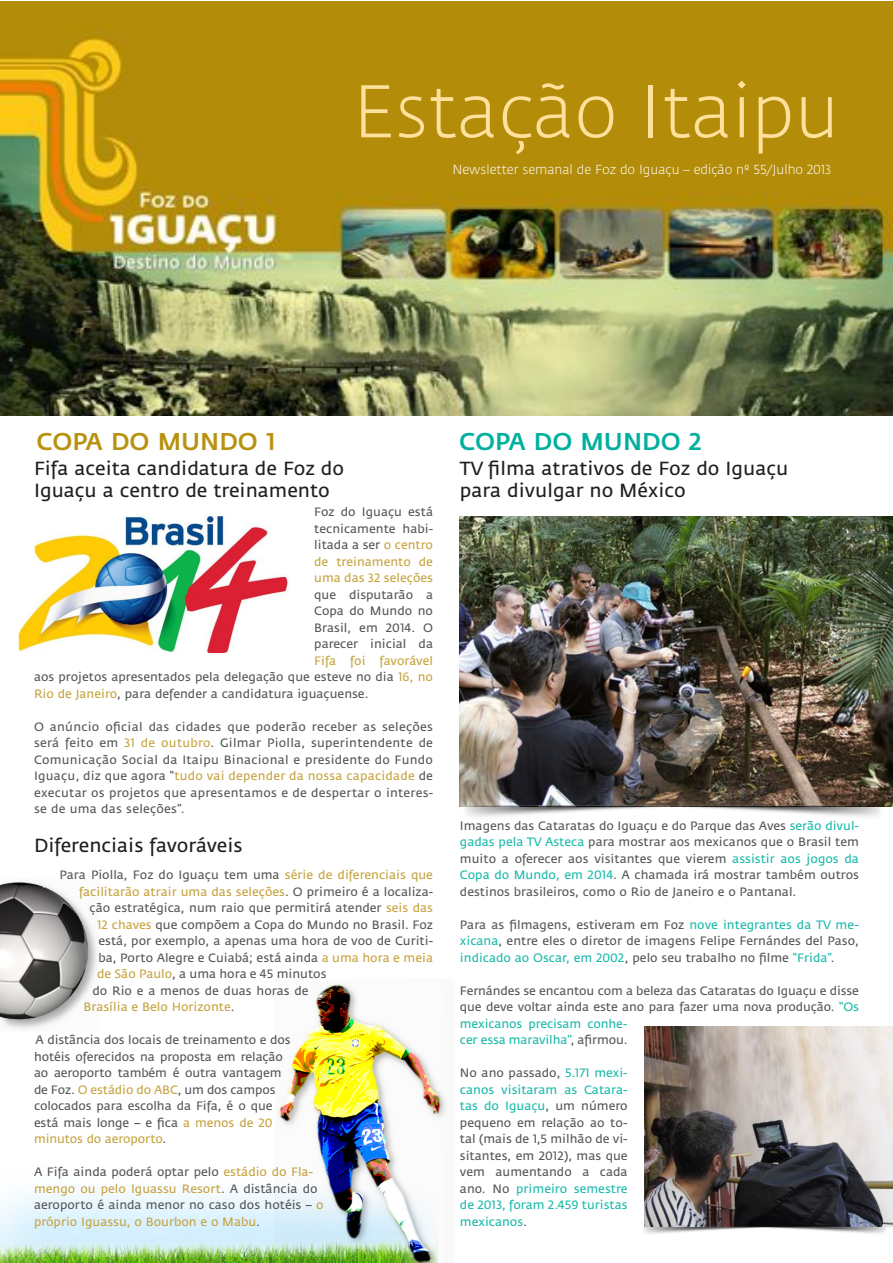
<style>
.page{position:relative;width:893px;height:1263px;background:#fff}
.page>*{position:absolute;margin:0;border:0;box-sizing:border-box;transform-origin:0 0}
.t1{font:300 73.65px "Fedra Sans";color:#ffe19d}
.t2{font:500 24px "Fedra Sans";color:#b8910f}
.t3{font:500 24px "Fedra Sans";color:#00af9d}
.t4{font:18.75px/22.5px "Fedra Sans";color:#231f20}
.t5{font:300 12.9px "Fedra Sans";color:#fff}
.t6{font:12px/16.5px "Fedra Sans";color:#57585a;text-align:justify}
.t7{font:12px "Fedra Sans";color:#c7a441}
.s1{color:#c7a441}
.s2{color:#57585a}
.s3{color:#1dbbac}
</style>
<div class="page">
<img style="left:0;top:1px;width:892px;height:415px">
<img style="left:1px;top:1191px;width:274px;height:72px">
<img style="left:17px;top:514px;width:271px;height:139px">
<img style="left:460px;top:516px;width:432px;height:278px">
<img style="left:645px;top:1027px;width:247px;height:193px">
<img style="left:0;top:882px;width:97px;height:147px">
<div style="left:275px;top:979px;width:179px;height:284px;background:#fafafa"></div>
<img style="left:276px;top:984px;width:169px;height:279px">
<img style="left:460px;top:794px;width:432px;height:23px">
<img style="left:644px;top:1220px;width:248px;height:14px">
<h1 class="t1" style="left:352px;top:73px;width:488px">Estação Itaipu</h1>
<p class="t5" style="left:452px;top:162px;width:380px">Newsletter semanal de Foz do Iguaçu – edição nº 55/Julho 2013</p>
<h2 class="t2" style="left:36px;top:428px;width:241px">COPA DO MUNDO 1</h2>
<h2 class="t3" style="left:459px;top:428px;width:244px">COPA DO MUNDO 2</h2>
<h3 class="t4" style="left:34px;top:458px;width:312px">Fifa aceita candidatura de Foz do<br>Iguaçu a centro de treinamento</h3>
<h3 class="t4" style="left:460px;top:458px;width:330px">TV filma atrativos de Foz do Iguaçu para divulgar no México</h3>
<p class="t6" style="left:314px;top:504px;width:120px">Foz do Iguaçu está tecnicamente habi&shy;litada a ser <span class="s1">o centro de treinamento de uma das 32 seleções</span></p>
<p class="t6" style="left:314px;top:586px;width:120px">que disputarão a Copa do Mundo no Brasil, em 2014. O parecer inicial da</p>
<p class="t6" style="left:34px;top:652px;width:401px;text-indent:280px"><span class="s1">Fifa foi favorável </span>aos projetos apresentados pela delegação que esteve no dia <span class="s1">16, no Rio de Janeiro</span>, para defender a candidatura iguaçuense.</p>
<p class="t6" style="left:34px;top:718px;width:401px">O anúncio oficial das cidades que poderão receber as seleções será feito em <span class="s1">31 de outubro</span>. Gilmar Piolla, superintendente de Comunicação Social da Itaipu Binacional e presidente do Fundo Iguaçu, diz que agora “<span class="s1">tudo vai depender da nossa capacidade</span> de executar os projetos que apresentamos e de despertar o interes&shy;se de uma das seleções”.</p>
<h3 class="t4" style="left:34px;top:835px;width:210px">Diferenciais favoráveis</h3>
<p class="t6" style="left:60px;top:867px;width:375px">Para Piolla, Foz do Iguaçu tem uma <span class="s1">série de diferenciais que</span></p>
<p class="t7" style="left:79px;top:885px;width:355px">facilitarão atrair uma das seleções<span class="s2">. O primeiro é a localiza-</span></p>
<p class="t6" style="left:90px;top:900px;width:345px">ção estratégica, num raio que permitirá atender <span class="s1">seis das</span></p>
<p class="t6" style="left:97px;top:916px;width:337px"><span class="s1">12 chaves</span> que compõem a Copa do Mundo no Brasil. Foz</p>
<p class="t6" style="left:99px;top:933px;width:336px">está, por exemplo, a apenas uma hora de voo de Curiti-</p>
<p class="t6" style="left:99px;top:949px;width:336px">ba, Porto Alegre e Cuiabá; está ainda <span class="s1">a uma hora e meia</span></p>
<p class="t6" style="left:97px;top:966px;width:231px"><span class="s1">de São Paulo</span>, a uma hora e 45 minutos</p>
<p class="t6" style="left:93px;top:982px;width:218px">do Rio e a menos de duas horas de</p>
<p class="t7" style="left:84px;top:1000px;width:153px">Brasília e Belo Horizonte<span class="s2">.</span></p>
<p class="t6" style="left:34px;top:1032px;width:258px;text-align:left">A distância dos locais de treinamento e dos hotéis oferecidos na proposta em relação ao aeroporto também é outra vantagem de Foz. <span class="s1">O estádio do ABC</span>, um dos campos colocados para escolha da Fifa, é o que está mais longe – e fica <span class="s1">a menos de 20 minutos do aeroporto</span>.</p>
<p class="t6" style="left:34px;top:1164px;width:291px;text-align:left">A Fifa ainda poderá optar pelo <span class="s1">estádio do Fla&shy;mengo ou pelo Iguassu Resort</span>. A distância do aeroporto é ainda menor no caso dos hotéis – <span class="s1">o próprio Iguassu, o Bourbon e o Mabu</span>.</p>
<p class="t6" style="left:460px;top:817px;width:400px">Imagens das Cataratas do Iguaçu e do Parque das Aves <span class="s3">serão divul&shy;gadas pela TV Asteca</span> para mostrar aos mexicanos que o Brasil tem muito a oferecer aos visitantes que vierem <span class="s3">assistir aos jogos da Copa do Mundo, em 2014</span>. A chamada irá mostrar também outros destinos brasileiros, como o Rio de Janeiro e o Pantanal.</p>
<p class="t6" style="left:460px;top:916px;width:400px">Para as filmagens, estiveram em Foz <span class="s3">nove integrantes da TV me&shy;xicana</span>, entre eles o diretor de imagens Felipe Fernándes del Paso, <span class="s3">indicado ao Oscar, em 2002</span>, pelo seu trabalho no filme <span class="s3">“Frida”</span>.</p>
<p class="t6" style="left:460px;top:982px;width:401px;text-align:left">Fernándes se encantou com a beleza das Cataratas do Iguaçu e disse que deve voltar ainda este ano para fazer uma nova produção. <span class="s3">“Os mexicanos precisam conhe-<br>cer essa maravilha”</span>, afirmou.</p>
<p class="t6" style="left:460px;top:1065px;width:169px">No ano passado, <span class="s3">5.171 mexi&shy;canos visitaram as Catara&shy;tas do Iguaçu</span>, um número pequeno em relação ao to&shy;tal (mais de 1,5 milhão de vi&shy;sitantes, em 2012), mas que vem aumentando a cada ano. No <span class="s3">primeiro semestre de 2013, foram 2.459 turistas mexicanos</span>.</p>
</div>
